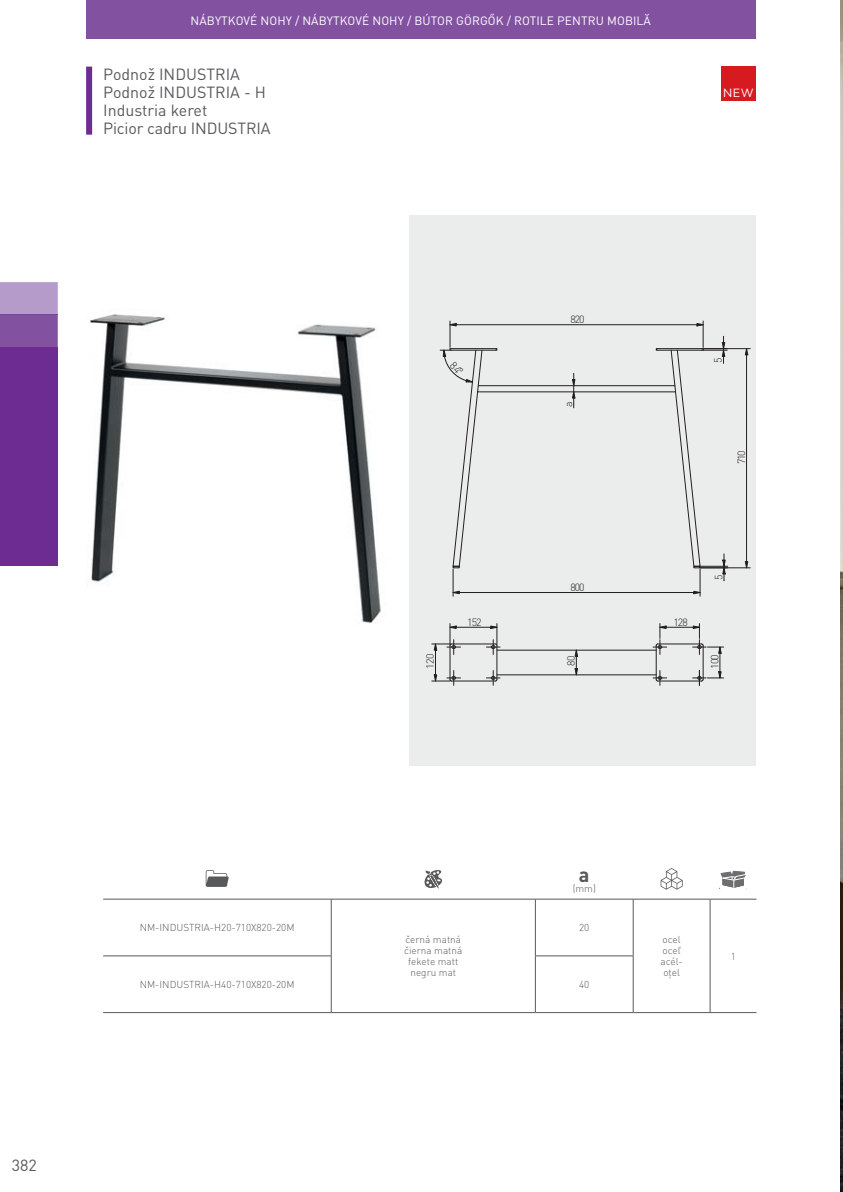
<style>
.page{position:relative;width:843px;height:1192px;background:#fff}
.page>*{position:absolute;margin:0;border:0;box-sizing:border-box;transform-origin:0 0}
.t1{font:700 20px "DIN Pro";color:#58595b}
.t2{font:16px/18px "DIN Pro";color:#58595b}
.t3{font:12.8px "Merel";color:#fff}
.t4{font:12px "DIN Pro";letter-spacing:.01em;color:#fff}
.t5{font:300 10.4px "DIN Pro";letter-spacing:-.095em;color:#231f20}
.t6{font:300 10px/11px "DIN Pro";color:#58595b;text-align:center}
</style>
<div class="page">
<div style="left:0;top:347px;width:58px;height:218px;background:#6d2c91"></div>
<svg style="left:0;top:282px;width:58px;height:65px;background:#9b76b5"></svg>
<div style="left:86px;top:67px;width:6px;height:68px;background:#6d2c91"></div>
<div style="left:86px;top:0;width:669px;height:38px;background:#8252a1"></div>
<div style="left:409px;top:216px;width:346px;height:550px;background:#ebecec"></div>
<img style="left:89px;top:314px;width:292px;height:309px">
<img style="left:840px;top:0;width:3px;height:1191px">
<svg style="left:431px;top:289px;width:325px;height:404px"></svg>
<svg style="left:745px;top:347px;width:3px;height:8px"></svg>
<svg style="left:745px;top:561px;width:3px;height:8px"></svg>
<hr style="left:746px;top:355px;width:1px;height:206px;background:#231f20">
<hr style="left:702px;top:348px;width:48px;height:1px;background:#231f20">
<hr style="left:700px;top:567px;width:50px;height:1px;background:#231f20">
<svg style="left:486px;top:670px;width:14px;height:15px"></svg>
<svg style="left:653px;top:623px;width:70px;height:62px"></svg>
<hr style="left:456px;top:627px;width:35px;height:1px;background:#231f20">
<svg style="left:486px;top:623px;width:14px;height:31px"></svg>
<svg style="left:432px;top:623px;width:28px;height:62px"></svg>
<svg style="left:574px;top:649px;width:4px;height:27px"></svg>
<div style="left:721px;top:67px;width:34px;height:34px;background:#d71920"></div>
<hr style="left:103px;top:898px;width:432px;height:1px;background:#58595b">
<hr style="left:331px;top:899px;width:1px;height:56px;background:#58595b">
<hr style="left:331px;top:1012px;width:204px;height:1px;background:#58595b">
<hr style="left:535px;top:898px;width:98px;height:1px;background:#58595b">
<hr style="left:535px;top:899px;width:1px;height:56px;background:#58595b">
<hr style="left:633px;top:898px;width:77px;height:1px;background:#58595b">
<hr style="left:633px;top:899px;width:1px;height:56px;background:#58595b">
<hr style="left:710px;top:898px;width:46px;height:1px;background:#58595b">
<hr style="left:709px;top:899px;width:1px;height:56px;background:#58595b">
<hr style="left:709px;top:955px;width:1px;height:57px;background:#58595b">
<hr style="left:633px;top:1012px;width:123px;height:1px;background:#58595b">
<hr style="left:103px;top:955px;width:228px;height:1px;background:#58595b">
<hr style="left:331px;top:956px;width:1px;height:56px;background:#58595b">
<hr style="left:103px;top:1012px;width:228px;height:1px;background:#58595b">
<hr style="left:535px;top:955px;width:98px;height:1px;background:#58595b">
<hr style="left:535px;top:956px;width:1px;height:56px;background:#58595b">
<hr style="left:633px;top:956px;width:1px;height:56px;background:#58595b">
<hr style="left:535px;top:1012px;width:98px;height:1px;background:#58595b">
<svg style="left:206px;top:870px;width:23px;height:16px"></svg>
<svg style="left:424px;top:870px;width:18px;height:18px"></svg>
<svg style="left:660px;top:868px;width:22px;height:21px"></svg>
<svg style="left:719px;top:870px;width:27px;height:18px"></svg>
<svg style="left:440px;top:321px;width:287px;height:275px"></svg>
<p class="t4" style="left:190px;top:16px;width:462px">NÁBYTKOVÉ NOHY / NÁBYTKOVÉ NOHY / BÚTOR GÖRGŐK / ROTILE PENTRU MOBILĂ</p>
<h2 class="t2" style="left:103px;top:67px;width:169px">Podnož INDUSTRIA<br>Podnož INDUSTRIA - H<br>Industria keret<br>Picior cadru INDUSTRIA</h2>
<p class="t3" style="left:723px;top:85px;width:32px">NEW</p>
<p class="t5" style="left:570px;top:316px;width:16px">820</p>
<p class="t5" style="left:565px;top:407px;width:7px;rotate:-90deg">a</p>
<p class="t5" style="left:714px;top:363px;width:7px;rotate:-90deg">5</p>
<p class="t5" style="left:737px;top:464px;width:16px;rotate:-90deg">710</p>
<p class="t5" style="left:426px;top:668px;width:17px;rotate:-90deg">120</p>
<p class="t5" style="left:570px;top:583px;width:16px">800</p>
<p class="t5" style="left:467px;top:618px;width:16px">152</p>
<p class="t5" style="left:673px;top:618px;width:16px">128</p>
<p class="t5" style="left:567px;top:665px;width:11px;rotate:-90deg">80</p>
<p class="t5" style="left:715px;top:580px;width:7px;rotate:-90deg">5</p>
<p class="t5" style="left:711px;top:668px;width:16px;rotate:-90deg">100</p>
<h2 class="t2" style="left:12px;top:1158px;width:27px">382</h2>
<p class="t6" style="left:140px;top:923px;width:156px">NM-INDUSTRIA-H20-710X820-20M</p>
<p class="t6" style="left:404px;top:935px;width:60px">černá matná čierna matná fekete matt negru mat</p>
<h1 class="t1" style="left:579px;top:866px;width:12px">a</h1>
<p class="t6" style="left:572px;top:883px;width:25px">(mm)</p>
<p class="t6" style="left:579px;top:923px;width:12px">20</p>
<p class="t6" style="left:140px;top:980px;width:156px">NM-INDUSTRIA-H40-710X820-20M</p>
<p class="t6" style="left:579px;top:980px;width:12px">40</p>
<p class="t6" style="left:660px;top:935px;width:24px;text-align:left">ocel oceľ acél&shy;oţel</p>
<p class="t6" style="left:730px;top:951px;width:7px">1</p>
</div>
